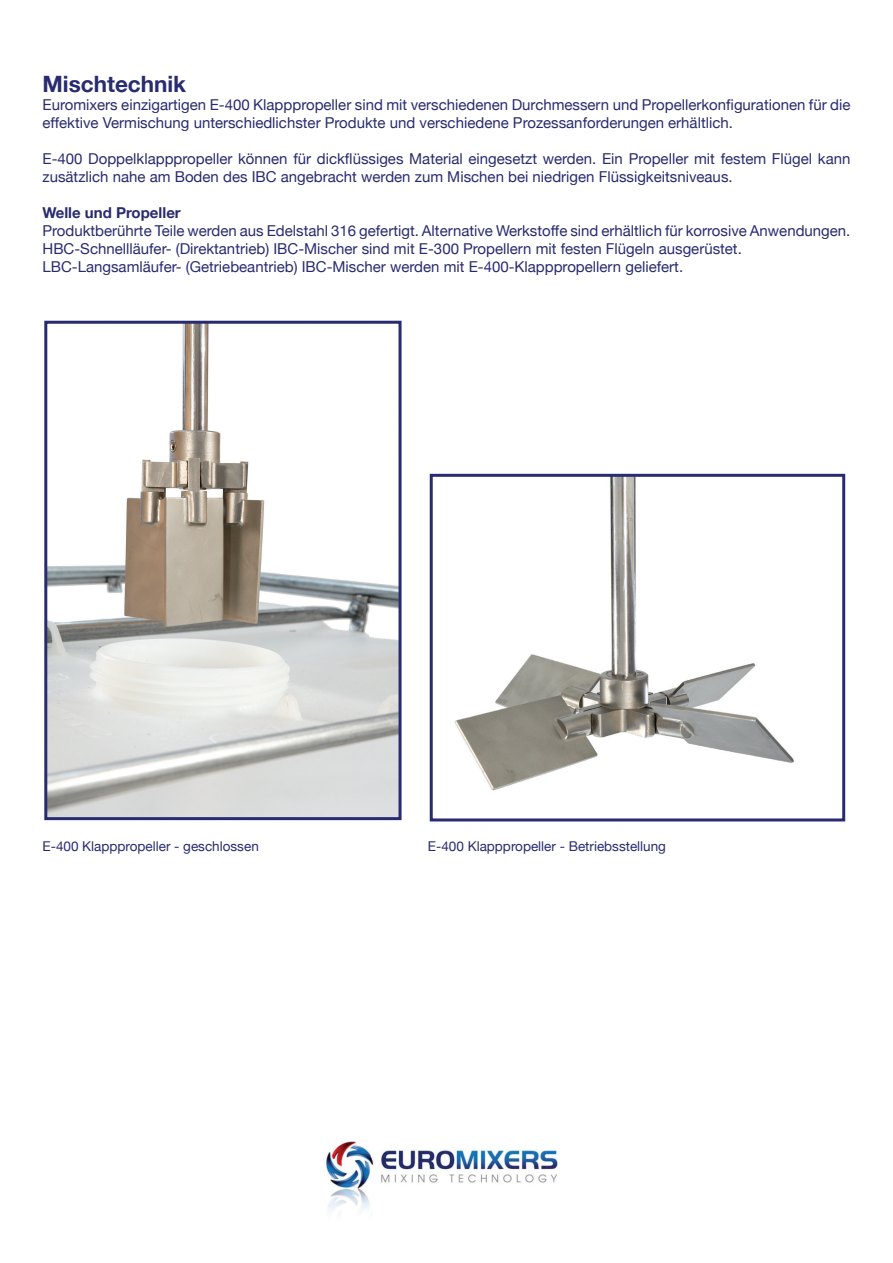
<style>
.page{position:relative;width:893px;height:1263px;background:#fff}
.page>*{position:absolute;margin:0;border:0;box-sizing:border-box;transform-origin:0 0}
.t1{font:700 22.5px "Helvetica Neue";color:#282b6f}
.t2{font:15px/18px "Helvetica Neue";color:#282b6f}
.t3{font:700 15px "Helvetica Neue";color:#282b6f}
.t4{font:13.5px "Helvetica Neue";color:#282b6f}
</style>
<div class="page">
<img style="left:48px;top:325px;width:350px;height:491px">
<div style="left:44px;top:321px;width:358px;height:499px;border:3px solid #282b6f"></div>
<img style="left:454px;top:478px;width:340px;height:313px">
<div style="left:430px;top:474px;width:415px;height:347px;border:3px solid #282b6f"></div>
<img style="left:325px;top:1141px;width:233px;height:70px">
<h1 class="t1" style="left:43px;top:70px;width:145px">Mischtechnik</h1>
<p class="t2" style="left:43px;top:96px;width:809px">Euromixers einzigartigen E-400 Klapppropeller sind mit verschiedenen Durchmessern und Propellerkonfigurationen für die effektive Vermischung unterschiedlichster Produkte und verschiedene Prozessanforderungen erhältlich.</p>
<p class="t2" style="left:43px;top:150px;width:809px">E-400 Doppelklapppropeller können für dickflüssiges Material eingesetzt werden. Ein Propeller mit festem Flügel kann zusätzlich nahe am Boden des IBC angebracht werden zum Mischen bei niedrigen Flüssigkeitsniveaus.</p>
<p class="t3" style="left:43px;top:203px;width:140px">Welle und Propeller</p>
<p class="t2" style="left:43px;top:222px;width:809px">Produktberührte Teile werden aus Edelstahl 316 gefertigt. Alternative Werkstoffe sind erhältlich für korrosive Anwendungen.<br>HBC-Schnellläufer- (Direktantrieb) IBC-Mischer sind mit E-300 Propellern mit festen Flügeln ausgerüstet.<br>LBC-Langsamläufer- (Getriebeantrieb) IBC-Mischer werden mit E-400-Klapppropellern geliefert.</p>
<p class="t4" style="left:43px;top:838px;width:218px">E-400 Klapppropeller - geschlossen</p>
<p class="t4" style="left:428px;top:838px;width:240px">E-400 Klapppropeller - Betriebsstellung</p>
</div>
